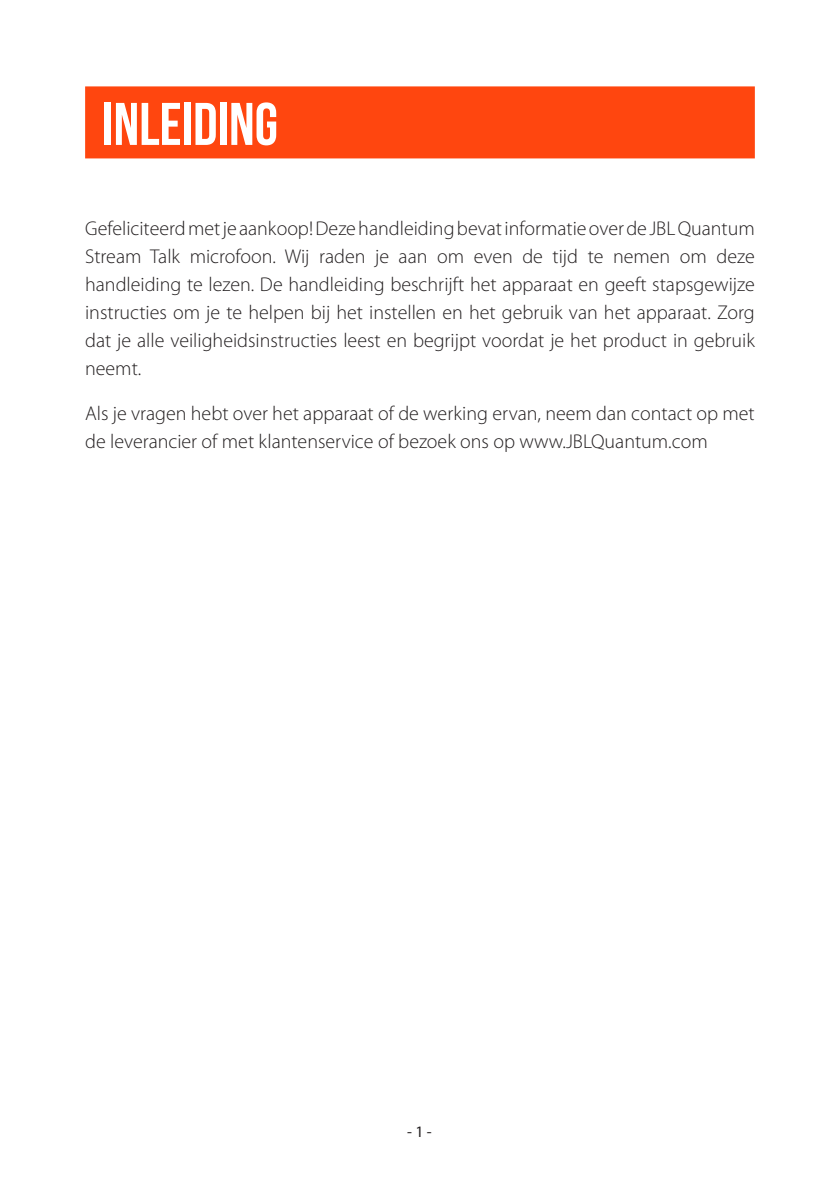
<style>
.page{position:relative;width:840px;height:1191px;background:#fff}
.page>*{position:absolute;margin:0;border:0;box-sizing:border-box;transform-origin:0 0}
.Title1{font:700 60px "Bebas Neue";color:#fff}
.Body{font:300 20px/28px "Myriad Pro";color:#231f20;text-align:justify}
.t1{font:16px "Myriad Pro";color:#231f20}
</style>
<div class="page">
<div style="left:85px;top:86px;width:669px;height:72px;background:#ff460f"></div>
<p class="Title1" style="left:102px;top:91px;width:177px">INLEIDING</p>
<p class="Body" style="left:85px;top:214px;width:670px">Gefeliciteerd met je aankoop! Deze handleiding bevat informatie over de JBL Quantum Stream Talk microfoon. Wij raden je aan om even de tijd te nemen om deze handleiding te lezen. De handleiding beschrijft het apparaat en geeft stapsgewijze instructies om je te helpen bij het instellen en het gebruik van het apparaat. Zorg dat je alle veiligheidsinstructies leest en begrijpt voordat je het product in gebruik neemt.</p>
<p class="Body" style="left:85px;top:399px;width:670px">Als je vragen hebt over het apparaat of de werking ervan, neem dan contact op met de leverancier of met klantenservice of bezoek ons op www.JBLQuantum.com</p>
<p class="t1" style="left:407px;top:1122px;width:26px">- 1 -</p>
</div>
